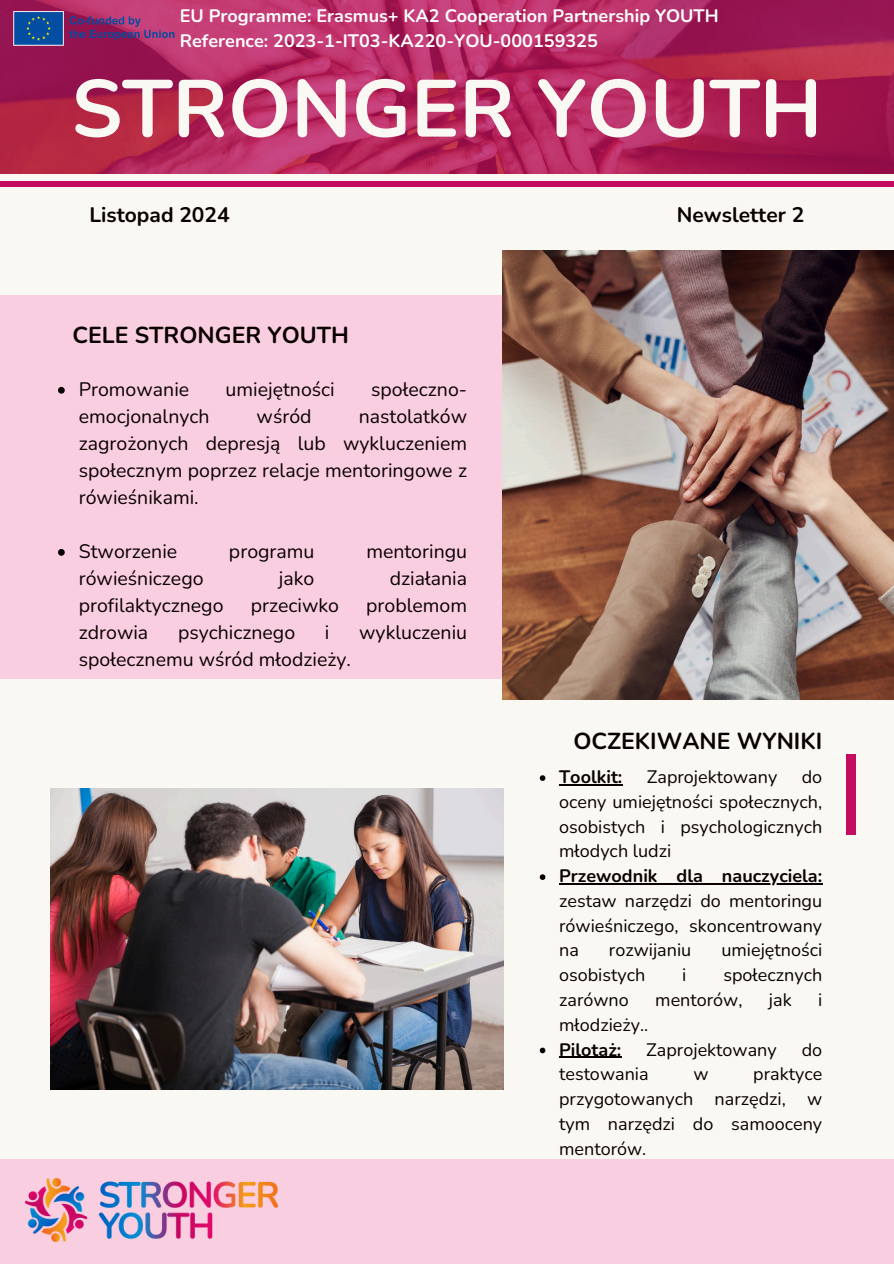
<style>
.page{position:relative;width:894px;height:1264px;background:#fff}
.page>*{position:absolute;margin:0;border:0;box-sizing:border-box;transform-origin:0 0}
.t1{font:700 80.7px "Nunito";color:#faf8f2}
.t2{font:700 23.1px "Nunito";color:#090000}
.t3{font:700 21px "Nunito";color:#090000}
.t4{font:19.5px/27px "Nunito";color:#090000;text-align:justify}
.t5{font:18px/24.8px "Nunito";color:#090000;text-align:justify}
.t6{font:700 18px/24.8px "Nunito";color:#fff}
.t7{font:700 18px "Nunito";color:#090000}
.s1{font-weight:700}
</style>
<div class="page">
<div style="left:0;top:0;width:893px;height:1263px;background:#faf8f2"></div>
<div style="left:0;top:295px;width:560px;height:383px;background:#facee1"></div>
<div style="left:0;top:181px;width:893px;height:6px;background:#c40c61"></div>
<div style="left:0;top:1158px;width:893px;height:105px;background:#facee1"></div>
<div style="left:846px;top:754px;width:9px;height:80px;background:#c40c61"></div>
<img style="left:25px;top:1178px;width:252px;height:63px">
<img style="left:0;top:0;width:892px;height:174px">
<img style="left:13px;top:11px;width:173px;height:36px">
<img style="left:502px;top:250px;width:391px;height:449px">
<img style="left:51px;top:788px;width:452px;height:301px">
<svg style="left:58px;top:387px;width:7px;height:6px"></svg>
<svg style="left:58px;top:549px;width:7px;height:6px"></svg>
<svg style="left:539px;top:775px;width:6px;height:6px"></svg>
<hr style="left:559px;top:784px;width:63px;height:1px;background:#090000">
<svg style="left:539px;top:874px;width:6px;height:6px"></svg>
<hr style="left:559px;top:883px;width:263px;height:1px;background:#090000">
<svg style="left:539px;top:1047px;width:6px;height:6px"></svg>
<hr style="left:559px;top:1056px;width:62px;height:1px;background:#090000">
<h2 class="t6" style="left:180px;top:4px;width:540px">EU Programme: Erasmus+ KA2 Cooperation Partnership YOUTH<br>Reference: 2023-1-IT03-KA220-YOU-000159325</h2>
<h1 class="t1" style="left:71px;top:55px;width:752px">STRONGER YOUTH</h1>
<p class="t3" style="left:89px;top:201px;width:142px">Listopad 2024</p>
<p class="t3" style="left:676px;top:201px;width:129px">Newsletter 2</p>
<p class="t2" style="left:72px;top:319px;width:278px">CELE STRONGER YOUTH</p>
<p class="t4" style="left:79px;top:376px;width:112px">Promowanie</p>
<p class="t4" style="left:225px;top:376px;width:111px">umiejętności</p>
<p class="t4" style="left:371px;top:376px;width:97px">społeczno-</p>
<p class="t4" style="left:79px;top:403px;width:132px">emocjonalnych</p>
<p class="t4" style="left:256px;top:403px;width:56px">wśród</p>
<p class="t4" style="left:79px;top:403px;width:390px;text-indent:280px">nastolatków zagrożonych depresją lub wykluczeniem społecznym poprzez relacje mentoringowe z rówieśnikami.</p>
<h4 class="t4" style="left:79px;top:538px;width:100px">Stworzenie</h4>
<h4 class="t4" style="left:229px;top:538px;width:87px">programu</h4>
<h4 class="t4" style="left:366px;top:538px;width:102px">mentoringu</h4>
<h4 class="t4" style="left:79px;top:565px;width:126px">rówieśniczego</h4>
<h4 class="t4" style="left:279px;top:565px;width:37px">jako</h4>
<h4 class="t4" style="left:389px;top:565px;width:79px">działania</h4>
<h4 class="t4" style="left:79px;top:592px;width:146px">profilaktycznego</h4>
<h4 class="t4" style="left:250px;top:592px;width:90px">przeciwko</h4>
<h4 class="t4" style="left:366px;top:592px;width:102px">problemom</h4>
<h4 class="t4" style="left:79px;top:619px;width:71px">zdrowia</h4>
<h4 class="t4" style="left:178px;top:619px;width:119px">psychicznego</h4>
<h4 class="t4" style="left:325px;top:619px;width:6px">i</h4>
<h4 class="t4" style="left:359px;top:619px;width:109px">wykluczeniu</h4>
<h4 class="t4" style="left:79px;top:646px;width:273px">społecznemu wśród młodzieży.</h4>
<h2 class="t2" style="left:573px;top:725px;width:250px">OCZEKIWANE WYNIKI</h2>
<h3 class="t7" style="left:559px;top:765px;width:65px">Toolkit:</h3>
<h3 class="t5" style="left:646px;top:764px;width:132px">Zaprojektowany</h3>
<h3 class="t5" style="left:559px;top:764px;width:264px;text-indent:242px">do oceny umiejętności społecznych, osobistych i psychologicznych młodych ludzi</h3>
<h3 class="t5" style="left:559px;top:863px;width:264px"><span class="s1">Przewodnik dla nauczyciela: </span>zestaw narzędzi do mentoringu rówieśniczego, skoncentrowany na</h3>
<h3 class="t5" style="left:608px;top:938px;width:84px">rozwijaniu</h3>
<h3 class="t5" style="left:721px;top:938px;width:102px">umiejętności</h3>
<h3 class="t5" style="left:559px;top:962px;width:88px">osobistych</h3>
<h3 class="t5" style="left:682px;top:962px;width:6px">i</h3>
<h3 class="t5" style="left:723px;top:962px;width:100px">społecznych</h3>
<h3 class="t5" style="left:559px;top:987px;width:71px">zarówno</h3>
<h3 class="t5" style="left:655px;top:987px;width:89px">mentorów,</h3>
<h3 class="t5" style="left:768px;top:987px;width:24px">jak</h3>
<h3 class="t5" style="left:817px;top:987px;width:6px">i</h3>
<h3 class="t5" style="left:559px;top:1012px;width:91px">młodzieży..</h3>
<p class="t7" style="left:559px;top:1037px;width:64px">Pilotaż:</p>
<p class="t5" style="left:646px;top:1037px;width:132px">Zaprojektowany</p>
<p class="t5" style="left:801px;top:1037px;width:22px">do</p>
<p class="t5" style="left:559px;top:1061px;width:91px">testowania</p>
<p class="t5" style="left:693px;top:1061px;width:17px">w</p>
<p class="t5" style="left:559px;top:1061px;width:264px;text-indent:194px">praktyce przygotowanych narzędzi, w tym narzędzi do samooceny mentorów.</p>
</div>
